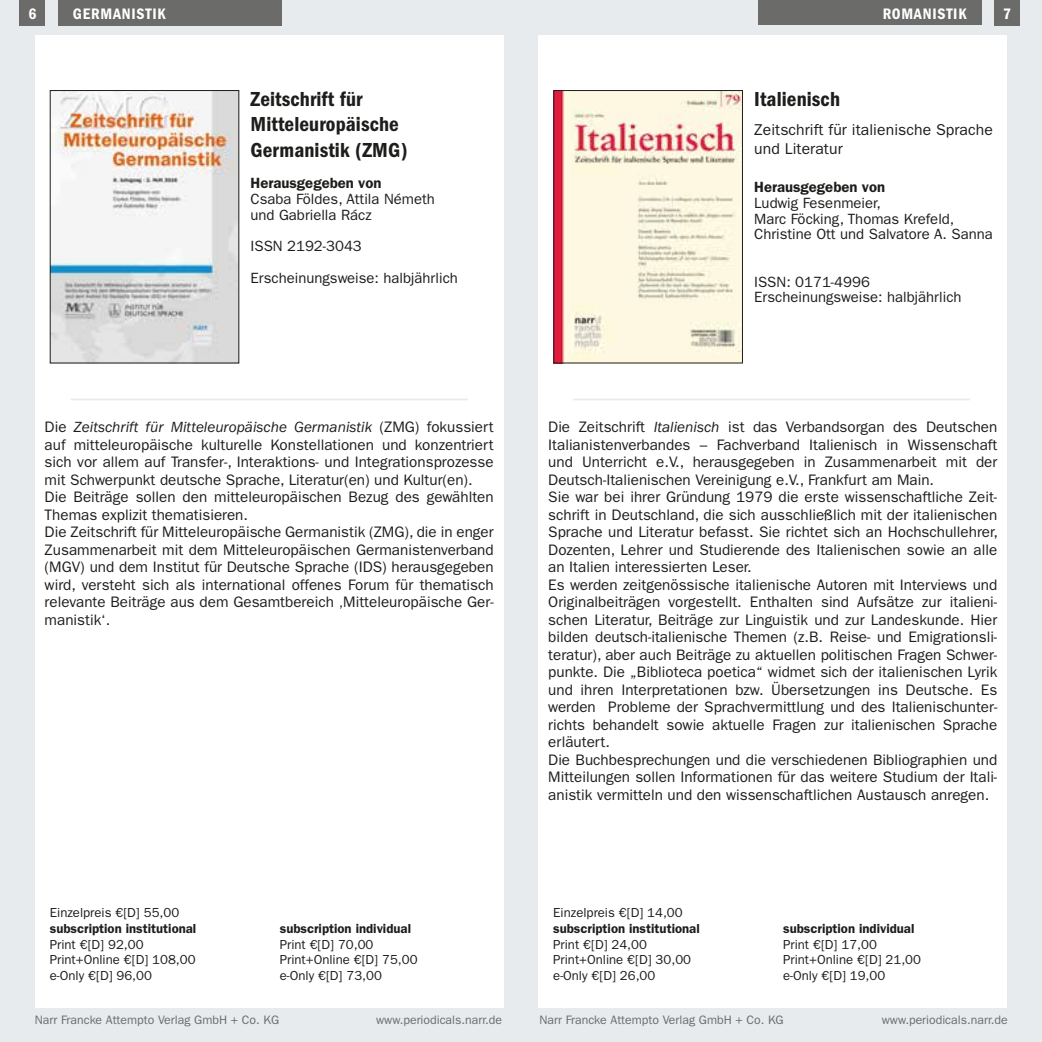
<style>
.page{position:relative;width:1042px;height:1042px;background:#fff}
.page>*{position:absolute;margin:0;border:0;box-sizing:border-box;transform-origin:0 0}
.t1{font:21px/25.2px "ITC Franklin Gothic Std Dm Cd";letter-spacing:.005em;color:#1d1d1b}
.t2{font:15.75px/18.9px "ITC Franklin Gothic Std";letter-spacing:.005em;color:#1d1d1b}
.t3{font:15.75px "ITC Franklin Gothic Std Dm Cd";letter-spacing:.05em;color:#fff}
.t4{font:15.22px/17.5px "ITC Franklin Gothic Std";color:#1d1d1b}
.t5{font:14.88px/15.8px "ITC Franklin Gothic Std";color:#1d1d1b}
.t6{font:600 14.88px "ITC Franklin Gothic Std";color:#1d1d1b}
.t7{font:13.12px/15.8px "ITC Franklin Gothic Std";color:#1d1d1b}
.t8{font:600 13.12px "ITC Franklin Gothic Std";color:#1d1d1b}
.t9{font:12.25px "ITC Franklin Gothic Std";color:#6b6b6a}
.s1{font-style:italic}
</style>
<div class="page">
<div style="left:0;top:0;width:521px;height:1042px;background:#e7ebee"></div>
<div style="left:521px;top:0;width:521px;height:1042px;background:#e7ebee"></div>
<div style="left:538px;top:35px;width:469px;height:972px;background:#fff"></div>
<div style="left:35px;top:35px;width:469px;height:972px;background:#fff"></div>
<hr style="left:71px;top:398px;width:397px;height:2px;background:#e7ebee">
<hr style="left:573px;top:398px;width:397px;height:2px;background:#e7ebee">
<div style="left:20px;top:0;width:25px;height:26px;background:#6b6b6a"></div>
<div style="left:994px;top:0;width:26px;height:26px;background:#6b6b6a"></div>
<div style="left:58px;top:0;width:223px;height:26px;background:#6b6b6a"></div>
<div style="left:758px;top:0;width:223px;height:25px;background:#6b6b6a"></div>
<img style="left:52px;top:92px;width:185px;height:269px">
<div style="left:50px;top:90px;width:189px;height:273px;border:1px solid #1d1d1b"></div>
<img style="left:555px;top:92px;width:185px;height:269px">
<p class="t3" style="left:73px;top:4px;width:94px">GERMANISTIK</p>
<p class="t3" style="left:883px;top:4px;width:85px">ROMANISTIK</p>
<p class="t3" style="left:28px;top:5px;width:10px">6</p>
<p class="t3" style="left:1003px;top:5px;width:10px">7</p>
<h1 class="t1" style="left:251px;top:87px;width:158px">Zeitschrift für<br>Mitteleuropäische<br>Germanistik (ZMG)</h1>
<p class="t6" style="left:251px;top:174px;width:132px">Herausgegeben von</p>
<p class="t5" style="left:251px;top:191px;width:186px">Csaba Földes, Attila Németh und Gabriella Rácz</p>
<p class="t5" style="left:251px;top:230px;width:209px;line-height:31.5px">ISSN 2192-3043<br>Erscheinungsweise: halbjährlich</p>
<p class="t4" style="left:45px;top:418px;width:450px">Die <span class="s1">Zeitschrift für Mitteleuropäische Germanistik</span> (ZMG) fokussiert auf mitteleuropäische kulturelle Konstellationen und konzentriert sich vor allem auf Transfer-, Interaktions- und Integrationsprozesse mit Schwerpunkt deutsche Sprache, Literatur(en) und Kultur(en).<br>Die Beiträge sollen den mitteleuropäischen Bezug des gewählten Themas explizit thematisieren.<br>Die Zeitschrift für Mitteleuropäische Germanistik (ZMG), die in enger Zusammenarbeit mit dem Mitteleuropäischen Germanistenverband (MGV) und dem Institut für Deutsche Sprache (IDS) herausgegeben wird, versteht sich als international offenes Forum für thematisch relevante Beiträge aus dem Gesamtbereich ‚Mitteleuropäische Ger&shy;manistik‘.</p>
<p class="t7" style="left:50px;top:905px;width:131px">Einzelpreis €[D] 55,00</p>
<p class="t8" style="left:50px;top:920px;width:148px">subscription institutional</p>
<p class="t7" style="left:50px;top:936px;width:147px">Print €[D] 92,00<br>Print+Online €[D] 108,00 e-Only €[D] 96,00</p>
<p class="t8" style="left:280px;top:920px;width:133px">subscription individual</p>
<p class="t7" style="left:280px;top:936px;width:139px">Print €[D] 70,00<br>Print+Online €[D] 75,00 e-Only €[D] 73,00</p>
<h1 class="t1" style="left:754px;top:87px;width:87px">Italienisch</h1>
<p class="t2" style="left:754px;top:120px;width:240px">Zeitschrift für italienische Sprache und Literatur</p>
<p class="t6" style="left:754px;top:178px;width:132px">Herausgegeben von</p>
<p class="t5" style="left:754px;top:195px;width:240px">Ludwig Fesenmeier,<br>Marc Föcking, Thomas Krefeld,<br>Christine Ott und Salvatore A. Sanna</p>
<p class="t5" style="left:754px;top:274px;width:209px">ISSN: 0171-4996<br>Erscheinungsweise: halbjährlich</p>
<p class="t4" style="left:548px;top:418px;width:451px">Die Zeitschrift <span class="s1">Italienisch</span> ist das Verbandsorgan des Deutschen Italianistenverbandes – Fachverband Italienisch in Wissenschaft und Unterricht e.V., herausgegeben in Zusammenarbeit mit der Deutsch-Italienischen Vereinigung e.V., Frankfurt am Main.<br>Sie war bei ihrer Gründung 1979 die erste wissenschaftliche Zeit&shy;schrift in Deutschland, die sich ausschließlich mit der italienischen Sprache und Literatur befasst. Sie richtet sich an Hochschullehrer, Dozenten, Lehrer und Studierende des Italienischen sowie an alle an Italien interessierten Leser.<br>Es werden zeitgenössische italienische Autoren mit Interviews und Originalbeiträgen vorgestellt. Enthalten sind Aufsätze zur italieni&shy;schen Literatur, Beiträge zur Linguistik und zur Landeskunde. Hier bilden deutsch-italienische Themen (z.B. Reise- und Emigrationsli&shy;teratur), aber auch Beiträge zu aktuellen politischen Fragen Schwer&shy;punkte. Die „Biblioteca poetica“ widmet sich der italienischen Lyrik und ihren Interpretationen bzw. Übersetzungen ins Deutsche. Es werden Probleme der Sprachvermittlung und des Italienischunter&shy;richts behandelt sowie aktuelle Fragen zur italienischen Sprache erläutert.<br>Die Buchbesprechungen und die verschiedenen Bibliographien und Mitteilungen sollen Informationen für das weitere Studium der Itali&shy;anistik vermitteln und den wissenschaftlichen Austausch anregen.</p>
<p class="t7" style="left:553px;top:905px;width:131px">Einzelpreis €[D] 14,00</p>
<p class="t8" style="left:553px;top:920px;width:148px">subscription institutional</p>
<p class="t7" style="left:553px;top:936px;width:139px">Print €[D] 24,00<br>Print+Online €[D] 30,00 e-Only €[D] 26,00</p>
<p class="t8" style="left:783px;top:920px;width:133px">subscription individual</p>
<p class="t7" style="left:783px;top:936px;width:139px">Print €[D] 17,00<br>Print+Online €[D] 21,00 e-Only €[D] 19,00</p>
<p class="t9" style="left:35px;top:1013px;width:246px">Narr Francke Attempto Verlag GmbH + Co. KG</p>
<p class="t9" style="left:376px;top:1013px;width:127px">www.periodicals.narr.de</p>
<p class="t9" style="left:539px;top:1013px;width:246px">Narr Francke Attempto Verlag GmbH + Co. KG</p>
<p class="t9" style="left:882px;top:1013px;width:127px">www.periodicals.narr.de</p>
</div>
